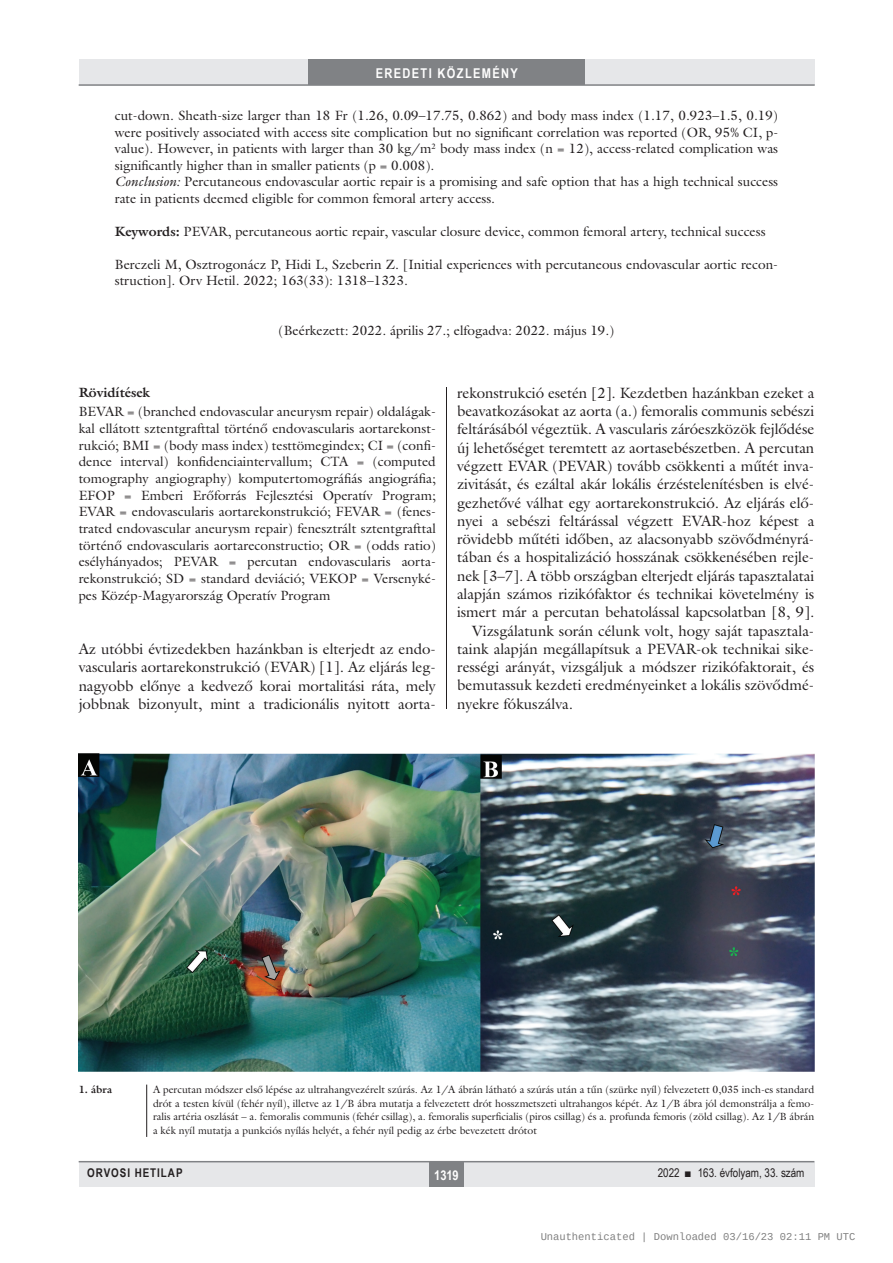
<style>
.page{position:relative;width:893px;height:1263px;background:#fff}
.page>*{position:absolute;margin:0;border:0;box-sizing:border-box;transform-origin:0 0}
.Body_tompa{font:15px/18.3px "Galliard Reg";letter-spacing:-.005em;color:#231f20;text-align:justify}
.Body_Text{font:15px/18.3px "Galliard Reg";color:#231f20;text-align:justify}
.tompa_9_11{font:13.5px/16.6px "Galliard Reg";color:#231f20}
.tompa_9_11_angol{font:13.5px/16.5px "Galliard Reg";color:#231f20}
.rovatcim_jo{font:700 13.5px "Arial Narrow";letter-spacing:.1em;color:#fff}
.roviditesek_cim{font:700 13.5px "Galliard Reg";color:#231f20}
.oldalszam{font:700 13.5px "Arial Narrow";color:#fff}
.pagina{font:12px "Arial Narrow";color:#231f20}
.pagina-2{font:700 12px "Arial Narrow";letter-spacing:.08em;color:#231f20}
.kepalairas2{font:10.5px/13.5px "Galliard Reg";color:#231f20;text-align:justify}
.t1{font:10.5px "Liberation Mono";color:rgb(0 0 0/.5)}
.kepalairas1{font:700 10.5px "Galliard Reg";color:#231f20}
.s1{font-style:italic}
.s2{font-weight:700}
</style>
<div class="page">
<div style="left:79px;top:1161px;width:735px;height:25px;background:#e6e7e9"></div>
<div style="left:429px;top:1161px;width:34px;height:25px;background:#808285"></div>
<hr style="left:79px;top:1161px;width:735px;height:1px;background:#808285">
<div style="left:79px;top:60px;width:735px;height:25px;background:#e6e7e9"></div>
<div style="left:308px;top:60px;width:277px;height:25px;background:#808285"></div>
<hr style="left:79px;top:84px;width:736px;height:2px;background:#808285">
<hr style="left:446px;top:111px;width:1px;height:1026px;background:#231f20">
<img style="left:79px;top:753px;width:735px;height:318px">
<div style="left:79px;top:1084px;width:735px;height:53px;background:#fff"></div>
<hr style="left:146px;top:1084px;width:1px;height:53px;background:#231f20">
<p class="rovatcim_jo" style="left:376px;top:63px;width:144px">EREDETI KÖZLEMÉNY</p>
<p class="tompa_9_11_angol" style="left:115px;top:107px;width:665px">cut-down. Sheath-size larger than 18 Fr (1.26, 0.09–17.75, 0.862) and body mass index (1.17, 0.923–1.5, 0.19) were positively associated with access site complication but no significant correlation was reported (OR, 95% CI, p&shy;value). However, in patients with larger than 30 kg/m<sup>2</sup> body mass index (n = 12), access-related complication was significantly higher than in smaller patients (p = 0.008).</p>
<p class="tompa_9_11" style="left:115px;top:173px;width:665px"><span class="s1">Conclusion:</span> Percutaneous endovascular aortic repair is a promising and safe option that has a high technical success rate in patients deemed eligible for common femoral artery access.</p>
<p class="tompa_9_11" style="left:115px;top:223px;width:652px"><span class="s2">Keywords:</span> PEVAR, percutaneous aortic repair, vascular closure device, common femoral artery, technical success</p>
<p class="tompa_9_11" style="left:115px;top:256px;width:665px">Berczeli M, Osztrogonácz P, Hidi L, Szeberin Z. [Initial experiences with percutaneous endovascular aortic recon&shy;struction]. Orv Hetil. 2022; 163(33): 1318–1323.</p>
<p class="tompa_9_11" style="left:279px;top:322px;width:337px">(Beérkezett: 2022. április 27.; elfogadva: 2022. május 19.)</p>
<p class="roviditesek_cim" style="left:79px;top:383px;width:73px">Rövidítések</p>
<p class="tompa_9_11" style="left:79px;top:403px;width:359px;text-align:justify">BEVAR = (branched endovascular aneurysm repair) oldalágak&shy;kal ellátott sztentgrafttal történő endovascularis aortarekonst&shy;rukció; BMI = (body mass index) testtömegindex; CI = (confi&shy;dence interval) konfidenciaintervallum; CTA = (computed tomography angiography) komputertomográfiás angiográfia; EFOP = Emberi Erőforrás Fejlesztési Operatív Program; EVAR = endovascularis aortarekonstrukció; FEVAR = (fenes&shy;trated endovascular aneurysm repair) fenesztrált sztentgrafttal történő endovascularis aortareconstructio; OR = (odds ratio) esélyhányados; PEVAR = percutan endovascularis aorta&shy;rekonstrukció; SD = standard deviáció; VEKOP = Versenyké&shy;pes Közép-Magyarország Operatív Program</p>
<p class="Body_tompa" style="left:79px;top:640px;width:359px">Az utóbbi évtizedekben hazánkban is elterjedt az endo&shy;vascularis aortarekonstrukció (EVAR) [1]. Az eljárás leg&shy;nagyobb előnye a kedvező korai mortalitási ráta, mely jobbnak bizonyult, mint a tradicionális nyitott aorta-</p>
<p class="Body_tompa" style="left:457px;top:383px;width:359px">rekonstrukció esetén [2]. Kezdetben hazánkban ezeket a beavatkozásokat az aorta (a.) femoralis communis sebészi feltárásából végeztük. A vascularis záróeszközök fejlődése új lehetőséget teremtett az aortasebészetben. A percutan végzett EVAR (PEVAR) tovább csökkenti a műtét inva&shy;zivitását, és ezáltal akár lokális érzéstelenítésben is elvé&shy;gezhetővé válhat egy aortarekonstrukció. Az eljárás elő&shy;nyei a sebészi feltárással végzett EVAR-hoz képest a rövidebb műtéti időben, az alacsonyabb szövődményrá&shy;tában és a hospitalizáció hosszának csökkenésében rejle&shy;nek [3–7]. A több országban elterjedt eljárás tapasztalatai alapján számos rizikófaktor és technikai követelmény is ismert már a percutan behatolással kapcsolatban [8, 9].</p>
<p class="Body_Text" style="left:457px;top:621px;width:359px;text-indent:15px">Vizsgálatunk során célunk volt, hogy saját tapasztala&shy;taink alapján megállapítsuk a PEVAR-ok technikai sike&shy;rességi arányát, vizsgáljuk a módszer rizikófaktorait, és bemutassuk kezdeti eredményeinket a lokális szövődmé&shy;nyekre fókuszálva.</p>
<p class="kepalairas1" style="left:79px;top:1083px;width:35px">1. ábra</p>
<p class="kepalairas2" style="left:153px;top:1082px;width:663px">A percutan módszer első lépése az ultrahangvezérelt szúrás. Az 1/A ábrán látható a szúrás után a tűn (szürke nyíl) felvezetett 0,035 inch-es standard drót a testen kívül (fehér nyíl), illetve az 1/B ábra mutatja a felvezetett drót hosszmetszeti ultrahangos képét. Az 1/B ábra jól demonstrálja a femo&shy;ralis artéria oszlását – a. femoralis communis (fehér csillag), a. femoralis superficialis (piros csillag) és a. profunda femoris (zöld csillag). Az 1/B ábrán a kék nyíl mutatja a punkciós nyílás helyét, a fehér nyíl pedig az érbe bevezetett drótot</p>
<p class="pagina-2" style="left:87px;top:1164px;width:97px">ORVOSI HETILAP</p>
<p class="oldalszam" style="left:434px;top:1165px;width:26px">1319</p>
<p class="pagina" style="left:658px;top:1164px;width:148px">2022 ■ 163. évfolyam, 33. szám</p>
<p class="t1" style="left:540px;top:1232px;width:316px">Unauthenticated | Downloaded 03/16/23 02:11 PM UTC</p>
</div>
